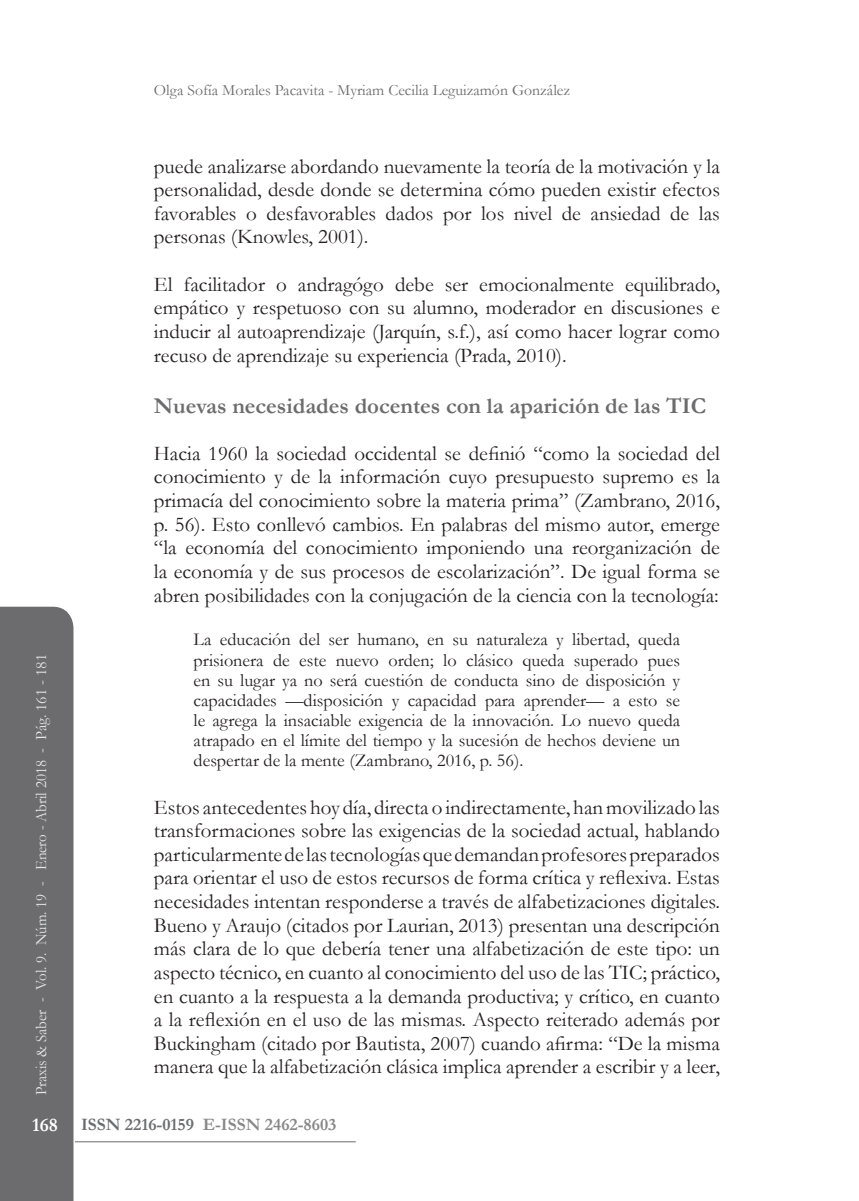
<style>
.page{position:relative;width:859px;height:1201px;background:#fff}
.page>*{position:absolute;margin:0;border:0;box-sizing:border-box;transform-origin:0 0}
.t1{font:700 22.75px "Garamond";color:#6c6c6e}
.t2{font:21px/23.6px "Garamond";color:#231f20;text-align:justify}
.t3{font:18.2px/20.1px "Garamond";color:#231f20;text-align:justify}
.t4{font:700 17.5px "Garamond";color:#888}
.t5{font:15.75px "Garamond";color:#6c6c6e}
.t6{font:15.75px "Garamond";color:#e6e7e9;scale:.95 1}
.s1{font-size:19.25px;color:#fff}
.s2{color:#6c6d70}
</style>
<div class="page">
<div style="left:0;top:606px;width:73px;height:594px;background:#6c6c6e"></div>
<hr style="left:75px;top:1141px;width:280px;height:1px;background:#6c6c6e">
<p class="t6" style="left:30px;top:1095px;width:466px;rotate:-90deg">Praxis &amp; Saber - Vol. 9. Núm. 19 - Enero - Abril 2018 - Pág. 161 - 181</p>
<p class="t5" style="left:154px;top:80px;width:417px">Olga Sofía Morales Pacavita - Myriam Cecilia Leguizamón González</p>
<p class="t2" style="left:154px;top:154px;width:567px">puede analizarse abordando nuevamente la teoría de la motivación y la personalidad, desde donde se determina cómo pueden existir efectos favorables o desfavorables dados por los nivel de ansiedad de las personas (Knowles, 2001).</p>
<p class="t2" style="left:154px;top:272px;width:567px">El facilitador o andragógo debe ser emocionalmente equilibrado, empático y respetuoso con su alumno, moderador en discusiones e inducir al autoaprendizaje (Jarquín, s.f.), así como hacer lograr como recuso de aprendizaje su experiencia (Prada, 2010).</p>
<p class="t1" style="left:154px;top:390px;width:553px">Nuevas necesidades docentes con la aparición de las TIC</p>
<p class="t2" style="left:154px;top:441px;width:567px">Hacia 1960 la sociedad occidental se definió “como la sociedad del conocimiento y de la información cuyo presupuesto supremo es la primacía del conocimiento sobre la materia prima” (Zambrano, 2016, p. 56). Esto conllevó cambios. En palabras del mismo autor, emerge “la economía del conocimiento imponiendo una reorganización de la economía y de sus procesos de escolarización”. De igual forma se abren posibilidades con la conjugación de la ciencia con la tecnología:</p>
<p class="t3" style="left:193px;top:629px;width:488px">La educación del ser humano, en su naturaleza y libertad, queda prisionera de este nuevo orden; lo clásico queda superado pues en su lugar ya no será cuestión de conducta sino de disposición y capacidades —disposición y capacidad para aprender— a esto se le agrega la insaciable exigencia de la innovación. Lo nuevo queda atrapado en el límite del tiempo y la sucesión de hechos deviene un despertar de la mente (Zambrano, 2016, p. 56).</p>
<p class="t2" style="left:154px;top:794px;width:567px">Estos antecedentes hoy día, directa o indirectamente, han movilizado las transformaciones sobre las exigencias de la sociedad actual, hablando particularmente de las tecnologías que demandan profesores preparados para orientar el uso de estos recursos de forma crítica y reflexiva. Estas necesidades intentan responderse a través de alfabetizaciones digitales.<br>Bueno y Araujo (citados por Laurian, 2013) presentan una descripción más clara de lo que debería tener una alfabetización de este tipo: un aspecto técnico, en cuanto al conocimiento del uso de las TIC; práctico, en cuanto a la respuesta a la demanda productiva; y crítico, en cuanto a la reflexión en el uso de las mismas. Aspecto reiterado además por Buckingham (citado por Bautista, 2007) cuando afirma: “De la misma manera que la alfabetización clásica implica aprender a escribir y a leer,</p>
<p class="t4" style="left:32px;top:1112px;width:306px"><span class="s1">168</span> <span class="s2">ISSN 2216-0159</span> E-ISSN 2462-8603</p>
</div>
